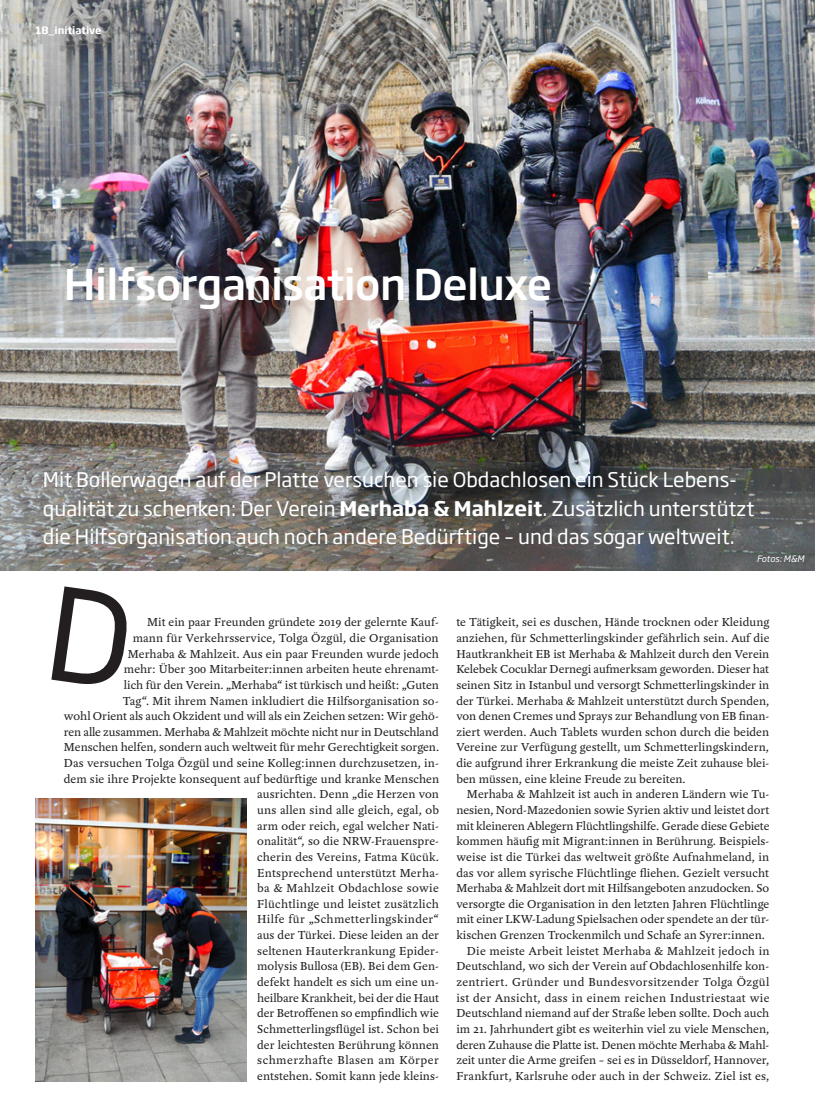
<style>
.page{position:relative;width:815px;height:1117px;background:#fff}
.page>*{position:absolute;margin:0;border:0;box-sizing:border-box;transform-origin:0 0}
.t1{font:500 41.75px "Soho Gothic Std";letter-spacing:-.015em;color:#fff}
.t2{font:20px/28.5px "Soho Gothic Std";color:#fff}
.t3{font:12.5px/15.6px "Yoga OT";letter-spacing:.005em;color:#231f20;text-align:right}
.t4{font:12.5px "Yoga OT";letter-spacing:.025em;color:#231f20}
.t5{font:12.5px "Yoga OT";letter-spacing:.03em;color:#231f20}
.t6{font:700 10px "Soho Gothic Std";color:#fff}
.t7{font:italic 8.75px "Soho Gothic Std";letter-spacing:-.005em;color:#fff}
.s1{font-weight:700}
</style>
<div class="page">
<img style="left:0;top:0;width:815px;height:570px">
<img style="left:35px;top:798px;width:212px;height:283px">
<p class="t6" style="left:36px;top:23px;width:67px">18_initiative</p>
<h1 class="t1" style="left:64px;top:257px;width:490px">Hilfsorganisation Deluxe</h1>
<h2 class="t2" style="left:43px;top:466px;width:713px">Mit Bollerwagen auf der Platte versuchen sie Obdachlosen ein Stück Lebens&shy;qualität zu schenken: Der Verein <span class="s1">Merhaba &amp; Mahlzeit</span>. Zusätzlich unterstützt die Hilfsorganisation auch noch andere Bedürftige – und das sogar weltweit.</h2>
<p class="t7" style="left:757px;top:553px;width:49px">Fotos: M&amp;M</p>
<p class="t3" style="left:64px;top:614px;width:377px">Mit ein paar Freunden gründete 2019 der gelernte Kauf-<br>mann für Verkehrsservice, Tolga Özgül, die Organisation<br>Merhaba &amp; Mahlzeit. Aus ein paar Freunden wurde jedoch<br>mehr: Über 300 Mitarbeiter:innen arbeiten heute ehrenamt-<br>lich für den Verein. „Merhaba“ ist türkisch und heißt: „Guten<br>Tag“. Mit ihrem Namen inkludiert die Hilfsorganisation so-<br>wohl Orient als auch Okzident und will als ein Zeichen setzen: Wir gehö&shy;ren alle zusammen. Merhaba &amp; Mahlzeit möchte nicht nur in Deutschland Menschen helfen, sondern auch weltweit für mehr Gerechtigkeit sorgen.<br>Das versuchen Tolga Özgül und seine Kolleg:innen durchzusetzen, in&shy;dem sie ihre Projekte konsequent auf bedürftige und kranke Menschen ausrichten. Denn „die Herzen von<br>uns allen sind alle gleich, egal, ob<br>arm oder reich, egal welcher Nati-<br>onalität“, so die NRW-Frauenspre-<br>cherin des Vereins, Fatma Kücük.<br>Entsprechend unterstützt Merha-<br>ba &amp; Mahlzeit Obdachlose sowie<br>Flüchtlinge und leistet zusätzlich<br>Hilfe für „Schmetterlingskinder“<br>aus der Türkei. Diese leiden an der<br>seltenen Hauterkrankung Epider-<br>molysis Bullosa (EB). Bei dem Gen-<br>defekt handelt es sich um eine un-<br>heilbare Krankheit, bei der die Haut<br>der Betroffenen so empfindlich wie<br>Schmetterlingsflügel ist. Schon bei<br>der leichtesten Berührung können<br>schmerzhafte Blasen am Körper<br>entstehen. Somit kann jede kleins-</p>
<p class="t3" style="left:456px;top:614px;width:315px;text-align:justify">te Tätigkeit, sei es duschen, Hände trocknen oder Kleidung anziehen, für Schmetterlingskinder gefährlich sein. Auf die Hautkrankheit EB ist Merhaba &amp; Mahlzeit durch den Verein Kelebek Cocuklar Dernegi aufmerksam geworden. Dieser hat seinen Sitz in Istanbul und versorgt Schmetterlingskinder in der Türkei. Merhaba &amp; Mahlzeit unterstützt durch Spenden, von denen Cremes und Sprays zur Behandlung von EB finan&shy;ziert werden. Auch Tablets wurden schon durch die beiden Vereine zur Verfügung gestellt, um Schmetterlingskindern, die aufgrund ihrer Erkrankung die meiste Zeit zuhause blei&shy;ben müssen, eine kleine Freude zu bereiten.</p>
<p class="t3" style="left:467px;top:786px;width:304px">Merhaba &amp; Mahlzeit ist auch in anderen Ländern wie Tu-</p>
<p class="t3" style="left:456px;top:802px;width:314px">nesien, Nord-Mazedonien sowie Syrien aktiv und leistet dort</p>
<p class="t3" style="left:456px;top:817px;width:315px">mit kleineren Ablegern Flüchtlingshilfe. Gerade diese Gebiete</p>
<p class="t3" style="left:456px;top:833px;width:314px">kommen häufig mit Migrant:innen in Berührung. Beispiels-</p>
<p class="t3" style="left:456px;top:849px;width:314px">weise ist die Türkei das weltweit größte Aufnahmeland, in</p>
<p class="t3" style="left:456px;top:864px;width:314px">das vor allem syrische Flüchtlinge fliehen. Gezielt versucht</p>
<p class="t3" style="left:456px;top:880px;width:314px">Merhaba &amp; Mahlzeit dort mit Hilfsangeboten anzudocken. So</p>
<p class="t3" style="left:456px;top:896px;width:314px">versorgte die Organisation in den letzten Jahren Flüchtlinge</p>
<p class="t3" style="left:456px;top:911px;width:314px">mit einer LKW-Ladung Spielsachen oder spendete an der tür-</p>
<p class="t3" style="left:456px;top:927px;width:310px">kischen Grenzen Trockenmilch und Schafe an Syrer:innen.</p>
<p class="t3" style="left:467px;top:942px;width:304px">Die meiste Arbeit leistet Merhaba &amp; Mahlzeit jedoch in</p>
<p class="t3" style="left:456px;top:958px;width:314px">Deutschland, wo sich der Verein auf Obdachlosenhilfe kon-</p>
<p class="t5" style="left:456px;top:975px;width:314px">zentriert. Gründer und Bundesvorsitzender Tolga Özgül</p>
<p class="t4" style="left:456px;top:990px;width:315px">ist der Ansicht, dass in einem reichen Industriestaat wie</p>
<p class="t3" style="left:456px;top:1005px;width:314px">Deutschland niemand auf der Straße leben sollte. Doch auch</p>
<p class="t3" style="left:456px;top:1021px;width:314px">im 21. Jahrhundert gibt es weiterhin viel zu viele Menschen,</p>
<p class="t3" style="left:456px;top:1036px;width:315px">deren Zuhause die Platte ist. Denen möchte Merhaba &amp; Mahl-</p>
<p class="t3" style="left:456px;top:1052px;width:314px">zeit unter die Arme greifen – sei es in Düsseldorf, Hannover,</p>
<p class="t3" style="left:456px;top:1067px;width:315px">Frankfurt, Karlsruhe oder auch in der Schweiz. Ziel ist es,</p>
</div>
